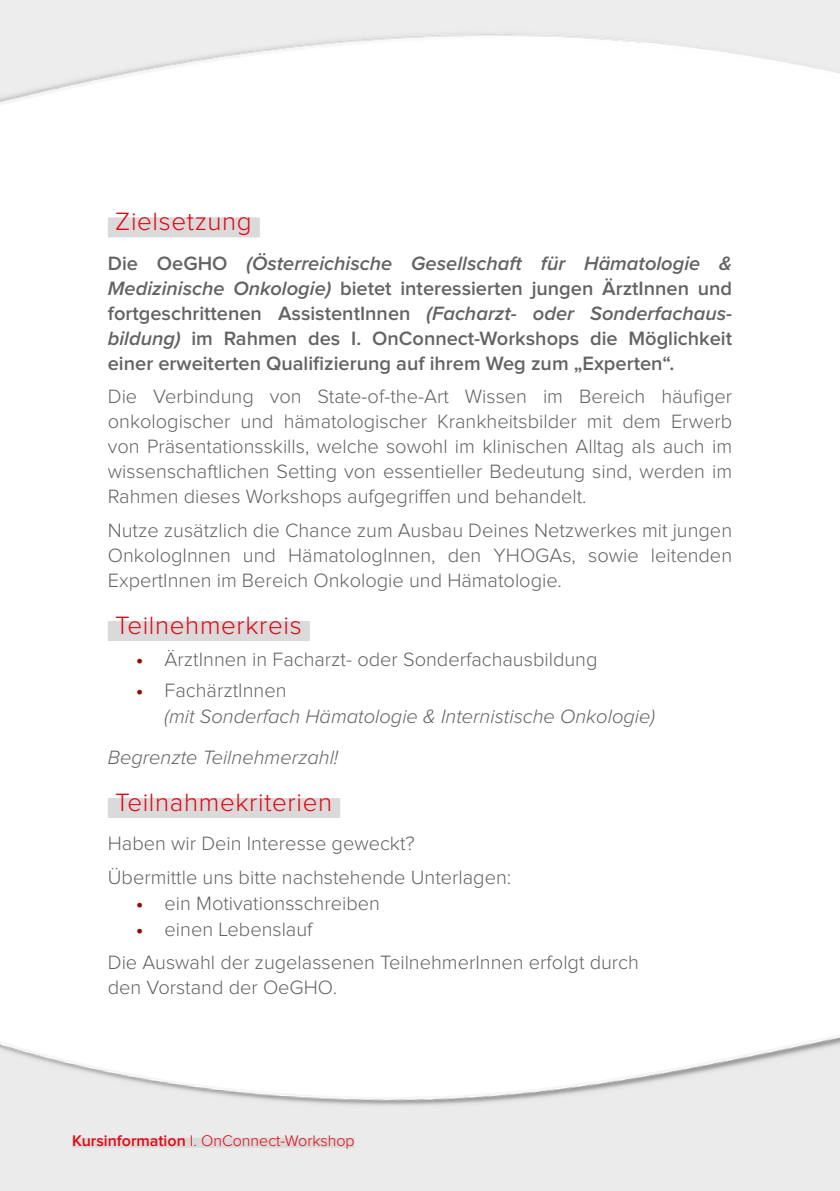
<style>
.page{position:relative;width:840px;height:1191px;background:#fff}
.page>*{position:absolute;margin:0;border:0;box-sizing:border-box;transform-origin:0 0}
.t1{font:300 26px "Proxima Nova";letter-spacing:.025em;color:#e30613}
.t2{font:300 20px/25px "Proxima Nova";color:#646363;text-align:justify}
.t3{font:600 20px/25px "Proxima Nova";color:#646363;text-align:justify}
.t4{font:italic 300 20px/26px "Proxima Nova";color:#646363}
.t5{font:300 16px "Proxima Nova";color:#e30613}
.s1{font-style:italic}
.s2{font-weight:700;color:#8a1002}
.s3{font-weight:700;font-style:normal;color:#8a1002}
.s4{font-style:normal}
.s5{font-weight:600}
</style>
<div class="page">
<div style="left:72px;top:1137px;width:282px;height:10px;background:#dadada"></div>
<div style="left:108px;top:217px;width:152px;height:20px;background:#dadada"></div>
<div style="left:108px;top:621px;width:201px;height:20px;background:#dadada"></div>
<div style="left:108px;top:798px;width:232px;height:20px;background:#dadada"></div>
<h1 class="t1" style="left:115px;top:210px;width:138px">Zielsetzung</h1>
<p class="t3" style="left:108px;top:251px;width:625px">Die OeGHO <span class="s1">(Österreichische Gesellschaft für Hämatologie &amp; Medizinische Onkologie)</span> bietet interessierten jungen ÄrztInnen und fortgeschrittenen AssistentInnen <span class="s1">(Facharzt- oder Sonderfachaus&shy;bildung)</span> im Rahmen des I. OnConnect-Workshops die Möglichkeit einer erweiterten Qualifizierung auf ihrem Weg zum „Experten“.</p>
<p class="t2" style="left:108px;top:385px;width:625px">Die Verbindung von State-of-the-Art Wissen im Bereich häufiger onkologischer und hämatologischer Krankheitsbilder mit dem Erwerb von Präsentationsskills, welche sowohl im klinischen Alltag als auch im wissenschaftlichen Setting von essentieller Bedeutung sind, werden im Rahmen dieses Workshops aufgegriffen und behandelt.</p>
<p class="t2" style="left:108px;top:518px;width:625px">Nutze zusätzlich die Chance zum Ausbau Deines Netzwerkes mit jungen OnkologInnen und HämatologInnen, den YHOGAs, sowie leitenden ExpertInnen im Bereich Onkologie und Hämatologie.</p>
<h1 class="t1" style="left:115px;top:613px;width:188px">Teilnehmerkreis</h1>
<p class="t2" style="left:136px;top:647px;width:462px"><span class="s2">•</span> ÄrztInnen in Facharzt- oder Sonderfachausbildung</p>
<p class="t4" style="left:164px;top:678px;width:491px;text-indent:-28px"><span class="s3">•</span> <span class="s4">FachärztInnen<br></span>(mit Sonderfach Hämatologie &amp; Internistische Onkologie)</p>
<p class="t4" style="left:108px;top:745px;width:232px">Begrenzte Teilnehmerzahl!</p>
<h1 class="t1" style="left:115px;top:790px;width:218px">Teilnahmekriterien</h1>
<p class="t2" style="left:108px;top:827px;width:404px;line-height:33.6px">Haben wir Dein Interesse geweckt?<br>Übermittle uns bitte nachstehende Unterlagen:</p>
<p class="t2" style="left:136px;top:891px;width:245px"><span class="s2">•</span> ein Motivationsschreiben</p>
<p class="t2" style="left:108px;top:913px;width:532px;line-height:33.6px;text-indent:28px"><span class="s2">•</span> einen Lebenslauf<br>Die Auswahl der zugelassenen TeilnehmerInnen erfolgt durch</p>
<p class="t2" style="left:108px;top:976px;width:230px">den Vorstand der OeGHO.</p>
<p class="t5" style="left:72px;top:1133px;width:284px"><span class="s5">Kursinformation</span> I. OnConnect-Workshop</p>
</div>
